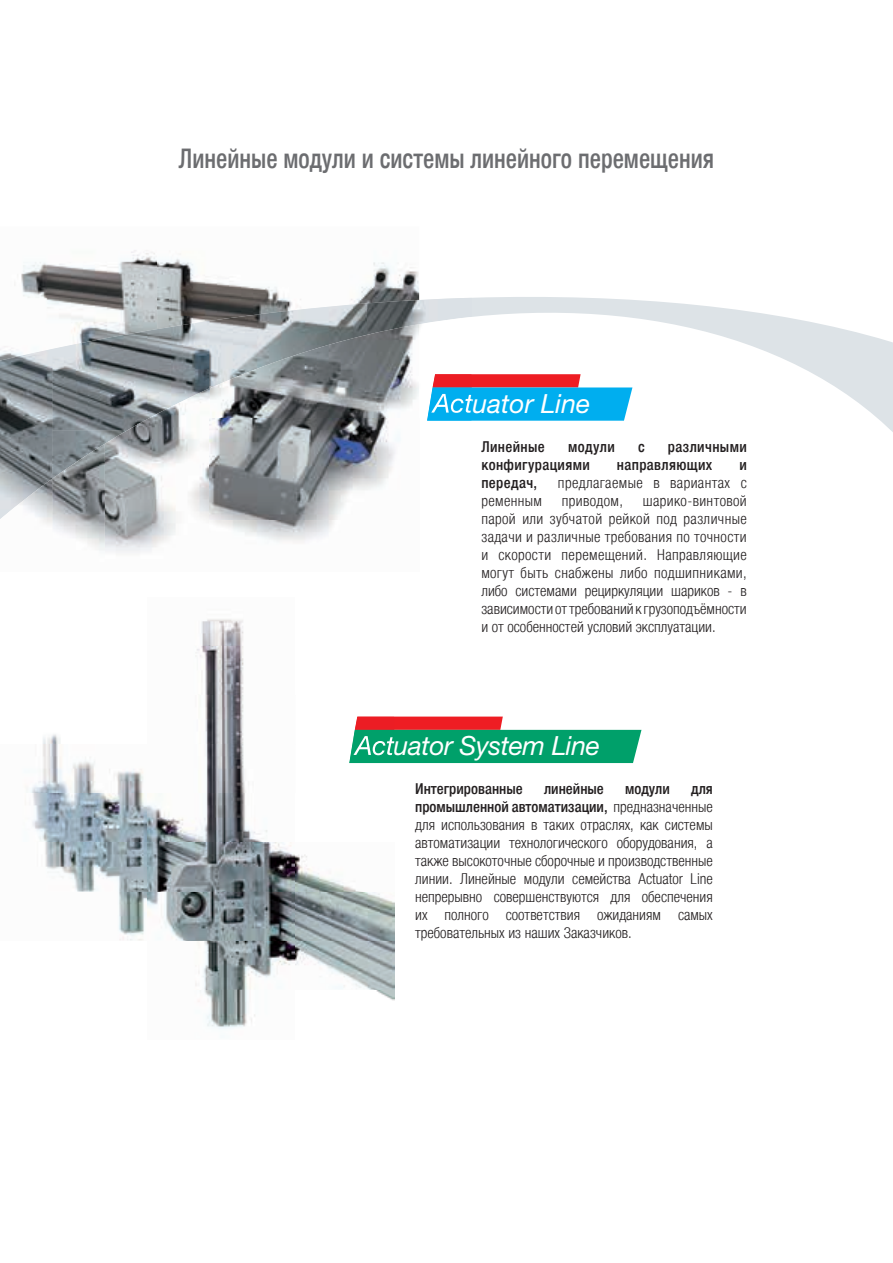
<style>
.page{position:relative;width:893px;height:1263px;background:#fff}
.page>*{position:absolute;margin:0;border:0;box-sizing:border-box;transform-origin:0 0}
.t1{font:500 condensed 27px "Helvetica Neue LTCYR";color:#6c6d70;scale:.9 1}
.t2{font:italic 26.4px "Helvetica Neue LT Std";letter-spacing:-.015em;color:#fff}
.t3{font:300 condensed 15px/18px "Helvetica Neue LTCYR";color:#231f20;text-align:justify}
.t4{font:500 condensed 15px "Helvetica Neue LTCYR";letter-spacing:.025em;color:#231f20}
.t5{font:300 condensed 15px "Helvetica Neue LTCYR";letter-spacing:.025em;color:#231f20}
.t6{font:500 condensed 15px "Helvetica Neue LTCYR";color:#231f20}
.s1{font-weight:500}
</style>
<div class="page">
<svg style="left:394px;top:297px;width:499px;height:704px"></svg>
<img style="left:30px;top:619px;width:364px;height:410px">
<svg style="left:349px;top:716px;width:292px;height:47px"></svg>
<img style="left:353px;top:736px;width:41px;height:24px">
<img style="left:4px;top:250px;width:153px;height:99px">
<img style="left:157px;top:253px;width:262px;height:63px">
<img style="left:419px;top:293px;width:53px;height:5px">
<img style="left:157px;top:316px;width:52px;height:5px">
<img style="left:52px;top:321px;width:157px;height:109px">
<img style="left:209px;top:303px;width:158px;height:21px">
<img style="left:367px;top:298px;width:105px;height:26px">
<img style="left:0;top:349px;width:52px;height:129px">
<img style="left:52px;top:430px;width:53px;height:14px">
<img style="left:209px;top:324px;width:210px;height:248px">
<img style="left:419px;top:317px;width:53px;height:255px">
<img style="left:105px;top:388px;width:105px;height:184px">
<img style="left:52px;top:444px;width:53px;height:107px">
<img style="left:0;top:478px;width:52px;height:46px">
<svg style="left:427px;top:374px;width:205px;height:47px;background:#5399c5"></svg>
<img style="left:431px;top:394px;width:41px;height:19px">
<h1 class="t1" style="left:179px;top:144px;width:596px">Линейные модули и системы линейного перемещения</h1>
<h2 class="t2" style="left:433px;top:387px;width:159px">Actuator Line</h2>
<p class="t4" style="left:481px;top:439px;width:65px">Линейные</p>
<p class="t4" style="left:568px;top:439px;width:48px">модули</p>
<p class="t4" style="left:638px;top:439px;width:8px">с</p>
<p class="t4" style="left:668px;top:439px;width:80px">различными</p>
<p class="t4" style="left:481px;top:457px;width:110px">конфигурациями</p>
<p class="t4" style="left:617px;top:457px;width:97px">направляющих</p>
<p class="t4" style="left:739px;top:457px;width:9px">и</p>
<p class="t4" style="left:481px;top:475px;width:57px">передач,</p>
<p class="t5" style="left:558px;top:475px;width:190px">предлагаемые в вариантах с</p>
<p class="t5" style="left:481px;top:493px;width:62px">ременным</p>
<p class="t5" style="left:562px;top:493px;width:63px">приводом,</p>
<p class="t3" style="left:481px;top:492px;width:267px;text-indent:161px">шарико-винтовой парой или зубчатой рейкой под различные задачи и различные требования по точности и скорости перемещений. Направляющие могут быть снабжены либо подшипниками, либо системами рециркуляции шариков - в зависимости от требований к грузоподъёмности и от особенностей условий эксплуатации.</p>
<h2 class="t2" style="left:355px;top:730px;width:247px">Actuator System Line</h2>
<p class="t6" style="left:415px;top:781px;width:109px">Интегрированные</p>
<p class="t6" style="left:544px;top:781px;width:61px">линейные</p>
<p class="t4" style="left:625px;top:781px;width:46px">модули</p>
<p class="t3" style="left:415px;top:780px;width:299px;text-indent:276px"><span class="s1">для промышленной автоматизации,</span> предназначенные для использования в таких отраслях, как системы автоматизации технологического оборудования, а также высокоточные сборочные и производственные линии. Линейные модули семейства Actuator Line непрерывно совершенствуются для обеспечения их полного соответствия ожиданиям самых требовательных из наших Заказчиков.</p>
</div>
